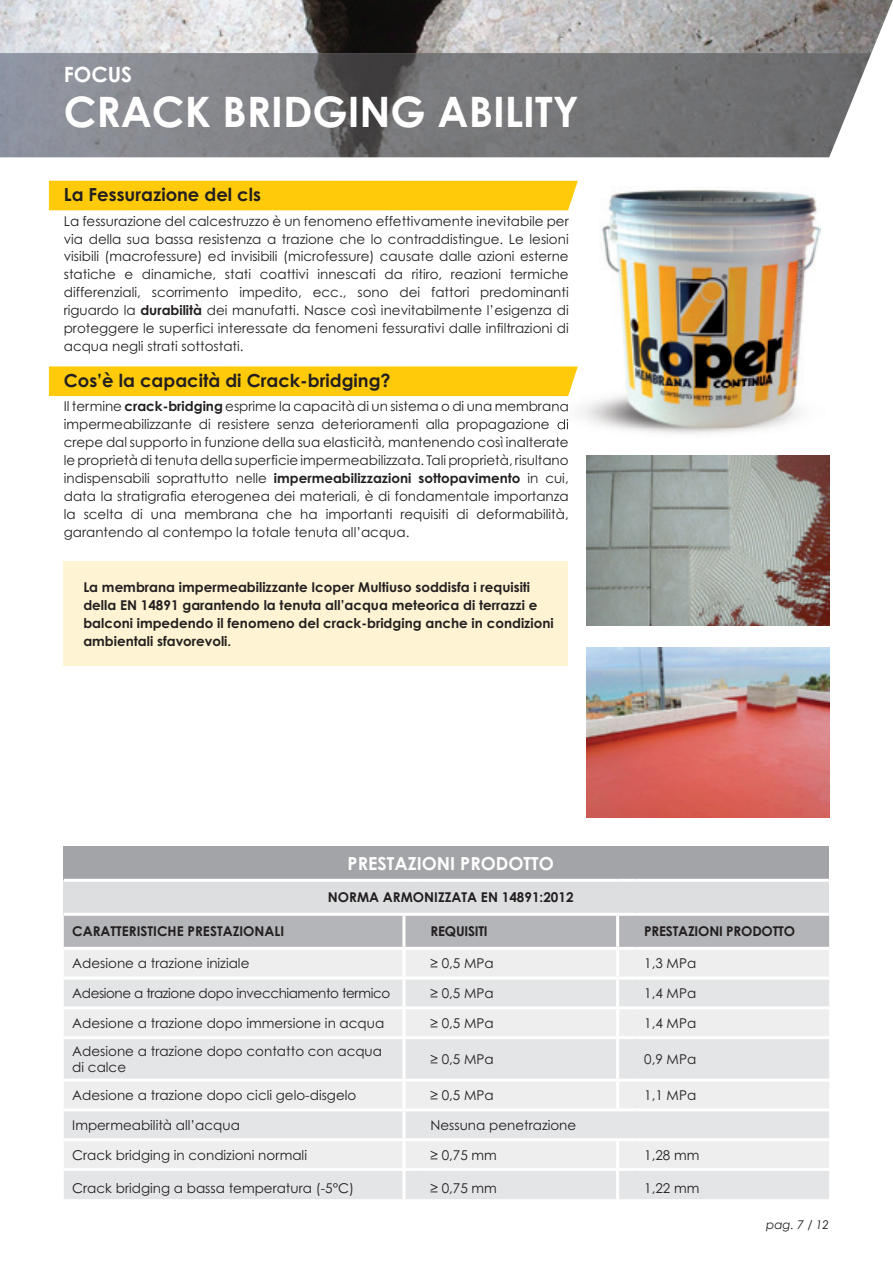
<style>
.page{position:relative;width:893px;height:1263px;background:#fff}
.page>*{position:absolute;margin:0;border:0;box-sizing:border-box;transform-origin:0 0}
.t1{font:700 42px "Century Gothic";color:#fff}
.t2{font:700 21px "Century Gothic";color:#fff}
.t3{font:700 18px "Century Gothic";color:#231f20}
.t4{font:700 18px "Century Gothic";color:#fff}
.t5{font:13.5px/18px "Century Gothic";color:#231f20;text-align:justify}
.t6{font:700 13.5px/18px "Century Gothic";color:#231f20}
.t7{font:13.5px "Century Gothic";letter-spacing:-.03em;color:#231f20}
.t8{font:italic 12px "Century Gothic";color:#231f20}
.s1{font-weight:700}
</style>
<div class="page">
<img style="left:0;top:0;width:893px;height:54px">
<div style="left:49px;top:181px;width:529px;height:29px;background:#feca0a"></div>
<div style="left:49px;top:366px;width:529px;height:30px;background:#feca0a"></div>
<div style="left:64px;top:846px;width:765px;height:34px;background:#a3a4a8"></div>
<div style="left:64px;top:880px;width:765px;height:34px;background:#dddee0"></div>
<div style="left:64px;top:916px;width:765px;height:31px;background:#b4b5b8"></div>
<div style="left:64px;top:950px;width:765px;height:26px;background:#eeeeef"></div>
<svg style="left:64px;top:979px;width:765px;height:220px;background:#e8e8ea"></svg>
<hr style="left:64px;top:879px;width:340px;height:3px;background:#fff">
<hr style="left:404px;top:879px;width:18px;height:3px;background:#fff">
<hr style="left:422px;top:879px;width:196px;height:3px;background:#fff">
<hr style="left:618px;top:879px;width:18px;height:3px;background:#fff">
<hr style="left:636px;top:879px;width:193px;height:3px;background:#fff">
<hr style="left:64px;top:913px;width:340px;height:3px;background:#fff">
<hr style="left:422px;top:913px;width:196px;height:3px;background:#fff">
<hr style="left:616px;top:916px;width:3px;height:31px;background:#fff">
<hr style="left:636px;top:913px;width:193px;height:3px;background:#fff">
<hr style="left:616px;top:950px;width:3px;height:26px;background:#fff">
<hr style="left:616px;top:979px;width:3px;height:27px;background:#fff">
<hr style="left:64px;top:1006px;width:340px;height:3px;background:#fff">
<hr style="left:404px;top:1006px;width:18px;height:3px;background:#fff">
<hr style="left:422px;top:1006px;width:196px;height:3px;background:#fff">
<hr style="left:618px;top:1006px;width:18px;height:3px;background:#fff">
<hr style="left:616px;top:1009px;width:3px;height:27px;background:#fff">
<hr style="left:636px;top:1006px;width:193px;height:3px;background:#fff">
<hr style="left:64px;top:1036px;width:340px;height:3px;background:#fff">
<hr style="left:404px;top:1036px;width:18px;height:3px;background:#fff">
<hr style="left:422px;top:1036px;width:196px;height:3px;background:#fff">
<hr style="left:618px;top:1036px;width:18px;height:3px;background:#fff">
<hr style="left:616px;top:1039px;width:3px;height:40px;background:#fff">
<hr style="left:636px;top:1036px;width:193px;height:3px;background:#fff">
<hr style="left:64px;top:1079px;width:340px;height:3px;background:#fff">
<hr style="left:404px;top:1079px;width:18px;height:3px;background:#fff">
<hr style="left:422px;top:1079px;width:196px;height:3px;background:#fff">
<hr style="left:618px;top:1079px;width:18px;height:3px;background:#fff">
<hr style="left:616px;top:1081px;width:3px;height:27px;background:#fff">
<hr style="left:636px;top:1079px;width:193px;height:3px;background:#fff">
<hr style="left:64px;top:1108px;width:340px;height:3px;background:#fff">
<hr style="left:404px;top:1108px;width:18px;height:3px;background:#fff">
<hr style="left:422px;top:1108px;width:196px;height:3px;background:#fff">
<hr style="left:618px;top:1108px;width:18px;height:3px;background:#fff">
<hr style="left:636px;top:1108px;width:193px;height:3px;background:#fff">
<hr style="left:64px;top:1138px;width:340px;height:3px;background:#fff">
<hr style="left:404px;top:1138px;width:18px;height:3px;background:#fff">
<hr style="left:422px;top:1138px;width:196px;height:3px;background:#fff">
<hr style="left:618px;top:1138px;width:18px;height:3px;background:#fff">
<hr style="left:616px;top:1141px;width:3px;height:27px;background:#fff">
<hr style="left:636px;top:1138px;width:193px;height:3px;background:#fff">
<hr style="left:64px;top:1168px;width:340px;height:3px;background:#fff">
<hr style="left:404px;top:1168px;width:18px;height:3px;background:#fff">
<hr style="left:422px;top:1168px;width:196px;height:3px;background:#fff">
<hr style="left:618px;top:1168px;width:18px;height:3px;background:#fff">
<hr style="left:616px;top:1171px;width:3px;height:28px;background:#fff">
<hr style="left:636px;top:1168px;width:193px;height:3px;background:#fff">
<hr style="left:404px;top:913px;width:18px;height:3px;background:#fff">
<hr style="left:618px;top:913px;width:18px;height:3px;background:#fff">
<hr style="left:402px;top:916px;width:3px;height:31px;background:#fff">
<hr style="left:402px;top:950px;width:3px;height:26px;background:#fff">
<hr style="left:402px;top:979px;width:3px;height:27px;background:#fff">
<hr style="left:402px;top:1009px;width:3px;height:27px;background:#fff">
<hr style="left:402px;top:1039px;width:3px;height:40px;background:#fff">
<hr style="left:402px;top:1081px;width:3px;height:27px;background:#fff">
<hr style="left:402px;top:1111px;width:3px;height:27px;background:#fff">
<hr style="left:402px;top:1141px;width:3px;height:27px;background:#fff">
<hr style="left:402px;top:1171px;width:3px;height:28px;background:#fff">
<img style="left:0;top:53px;width:871px;height:104px">
<img style="left:586px;top:647px;width:243px;height:170px">
<img style="left:586px;top:455px;width:243px;height:170px">
<img style="left:552px;top:386px;width:19px;height:10px">
<img style="left:552px;top:403px;width:16px;height:9px">
<img style="left:557px;top:419px;width:12px;height:11px">
<img style="left:599px;top:189px;width:222px;height:239px">
<div style="left:64px;top:561px;width:504px;height:105px;background:#fef3d2"></div>
<h2 class="t2" style="left:64px;top:61px;width:70px">FOCUS</h2>
<h1 class="t1" style="left:64px;top:85px;width:516px">CRACK BRIDGING ABILITY</h1>
<h3 class="t3" style="left:64px;top:184px;width:199px">La Fessurazione del cls</h3>
<p class="t5" style="left:64px;top:211px;width:506px">La fessurazione del calcestruzzo è un fenomeno effettivamente inevitabile per via della sua bassa resistenza a trazione che lo contraddistingue. Le lesioni visibili (macrofessure) ed invisibili (microfessure) causate dalle azioni esterne statiche e dinamiche, stati coattivi innescati da ritiro, reazioni termiche differenziali, scorrimento impedito, ecc., sono dei fattori predominanti riguardo la <span class="s1">durabilità</span> dei manufatti. Nasce così inevitabilmente l’esigenza di proteggere le superfici interessate da fenomeni fessurativi dalle infiltrazioni di acqua negli strati sottostati.</p>
<h3 class="t3" style="left:64px;top:369px;width:328px">Cos’è la capacità di Crack-bridging?</h3>
<p class="t5" style="left:64px;top:397px;width:506px">Il termine <span class="s1">crack-bridging</span> esprime la capacità di un sistema o di una membrana impermeabilizzante di resistere senza deterioramenti alla propagazione di crepe dal supporto in funzione della sua elasticità, mantenendo così inalterate le proprietà di tenuta della superficie impermeabilizzata. Tali proprietà, risultano indispensabili soprattutto nelle <span class="s1">impermeabilizzazioni sottopavimento</span> in cui, data la stratigrafia eterogenea dei materiali, è di fondamentale importanza la scelta di una membrana che ha importanti requisiti di deformabilità, garantendo al contempo la totale tenuta all’acqua.</p>
<p class="t6" style="left:83px;top:577px;width:472px">La membrana impermeabilizzante Icoper Multiuso soddisfa i requisiti della EN 14891 garantendo la tenuta all’acqua meteorica di terrazzi e balconi impedendo il fenomeno del crack-bridging anche in condizioni ambientali sfavorevoli.</p>
<h3 class="t4" style="left:348px;top:852px;width:208px">PRESTAZIONI PRODOTTO</h3>
<p class="t6" style="left:328px;top:888px;width:247px">NORMA ARMONIZZATA EN 14891:2012</p>
<p class="t6" style="left:72px;top:922px;width:213px">CARATTERISTICHE PRESTAZIONALI</p>
<p class="t6" style="left:430px;top:922px;width:59px">REQUISITI</p>
<p class="t6" style="left:644px;top:922px;width:152px">PRESTAZIONI PRODOTTO</p>
<p class="t5" style="left:72px;top:954px;width:179px">Adesione a trazione iniziale</p>
<p class="t5" style="left:430px;top:954px;width:65px">≥ 0,5 MPa</p>
<p class="t5" style="left:644px;top:954px;width:54px">1,3 MPa</p>
<p class="t7" style="left:72px;top:985px;width:320px">Adesione a trazione dopo invecchiamento termico</p>
<p class="t5" style="left:430px;top:984px;width:65px">≥ 0,5 MPa</p>
<p class="t5" style="left:644px;top:984px;width:54px">1,4 MPa</p>
<p class="t5" style="left:72px;top:1014px;width:313px">Adesione a trazione dopo immersione in acqua</p>
<p class="t5" style="left:430px;top:1014px;width:65px">≥ 0,5 MPa</p>
<p class="t5" style="left:644px;top:1014px;width:54px">1,4 MPa</p>
<p class="t5" style="left:72px;top:1043px;width:311px;line-height:16.2px">Adesione a trazione dopo contatto con acqua di calce</p>
<p class="t5" style="left:430px;top:1050px;width:65px">≥ 0,5 MPa</p>
<p class="t5" style="left:644px;top:1050px;width:54px">0,9 MPa</p>
<p class="t5" style="left:72px;top:1086px;width:286px">Adesione a trazione dopo cicli gelo-disgelo</p>
<p class="t5" style="left:430px;top:1086px;width:65px">≥ 0,5 MPa</p>
<p class="t5" style="left:644px;top:1086px;width:54px">1,1 MPa</p>
<p class="t5" style="left:72px;top:1116px;width:169px">Impermeabilità all’acqua</p>
<p class="t5" style="left:430px;top:1116px;width:147px">Nessuna penetrazione</p>
<p class="t5" style="left:72px;top:1145px;width:236px">Crack bridging in condizioni normali</p>
<p class="t5" style="left:430px;top:1145px;width:68px">≥ 0,75 mm</p>
<p class="t5" style="left:644px;top:1145px;width:57px">1,28 mm</p>
<p class="t5" style="left:72px;top:1178px;width:283px">Crack bridging a bassa temperatura (-5°C)</p>
<p class="t5" style="left:430px;top:1178px;width:68px">≥ 0,75 mm</p>
<p class="t5" style="left:644px;top:1178px;width:57px">1,22 mm</p>
<p class="t8" style="left:766px;top:1217px;width:64px">pag. 7 / 12</p>
</div>
